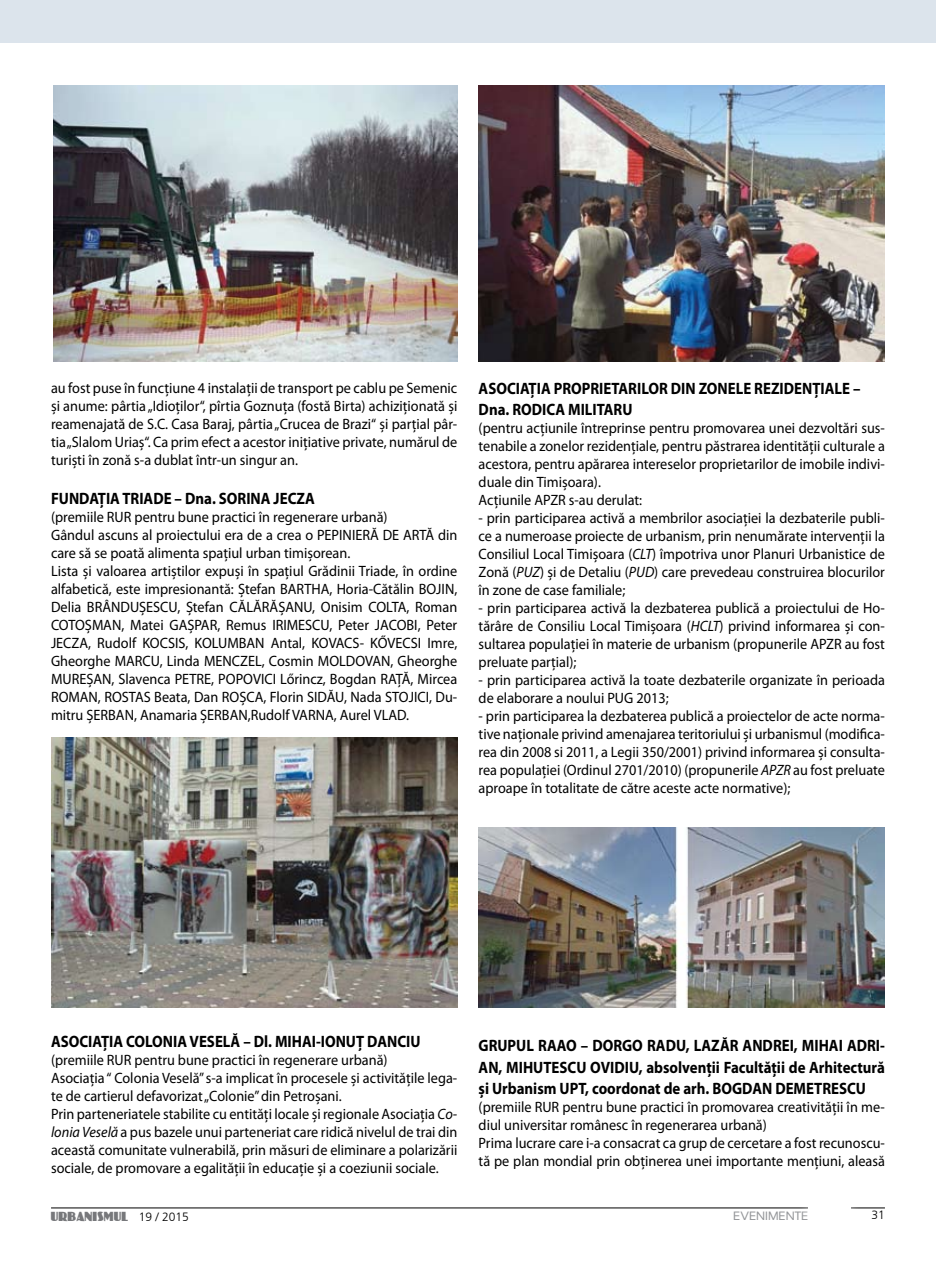
<style>
.page{position:relative;width:936px;height:1263px;background:#fff}
.page>*{position:absolute;margin:0;border:0;box-sizing:border-box;transform-origin:0 0}
.t1{font:700 16.5px/21.8px "Myriad Pro";color:#000;scale:.9 1}
.t2{font:15px/18px "Myriad Pro";color:#000;scale:.95 1}
.t3{font:12px "Coliss MB Normal";color:#77787b;scale:.85 1}
.t4{font:12px "Sansation MB";color:#939598}
.t5{font:300 12px "Frutiger LT Com";color:#000}
.s1{font-style:italic}
.s2{font-family:"Frutiger LT Com";font-weight:300;color:#000}
</style>
<div class="page">
<hr style="left:51px;top:1208px;width:833px;height:1px;background:#000">
<div style="left:798px;top:1196px;width:69px;height:35px;background:#fff"></div>
<img style="left:53px;top:85px;width:404px;height:276px">
<img style="left:51px;top:738px;width:406px;height:270px">
<img style="left:478px;top:85px;width:406px;height:276px">
<img style="left:478px;top:828px;width:406px;height:180px">
<div style="left:0;top:0;width:935px;height:43px;background:#dce4ec"></div>
<p class="t2" style="left:51px;top:378px;width:429px;text-align:justify">au fost puse în funcţiune 4 instalaţii de transport pe cablu pe Semenic şi anume: pârtia „Idioţilor“, pîrtia Goznuţa (fostă Birta) achiziționată şi reamenajată de S.C. Casa Baraj, pârtia „Crucea de Brazi“ şi parţial pâr&shy;tia „Slalom Uriaş“. Ca prim efect a acestor iniţiative private, numărul de turişti în zonă s-a dublat într-un singur an.</p>
<p class="t1" style="left:51px;top:487px;width:295px">FUNDAȚIA TRIADE – Dna. SORINA JECZA</p>
<p class="t2" style="left:51px;top:508px;width:68px">(premiile RUR</p>
<p class="t2" style="left:51px;top:508px;width:356px;text-indent:83px">pentru bune practici în regenerare urbană)<br>Gândul ascuns al proiectului era de a crea o PEPINIERĂ</p>
<p class="t2" style="left:382px;top:526px;width:31px">DE ARTĂ</p>
<p class="t2" style="left:438px;top:526px;width:22px">din</p>
<p class="t2" style="left:51px;top:544px;width:429px">care să se poată alimenta spaţiul urban timişorean.<br>Lista şi valoarea artiştilor expuşi în spaţiul Grădinii Triade, în ordine alfabetică, este impresionantă: Ştefan BARTHA</p>
<p class="t2" style="left:329px;top:580px;width:136px">, Horia-Cătălin BOJIN,</p>
<p class="t2" style="left:51px;top:598px;width:74px">Delia BRÂNDU</p>
<p class="t2" style="left:139px;top:598px;width:17px">ŞESCU</p>
<p class="t2" style="left:177px;top:598px;width:65px">, Ştefan CĂLĂRĂ</p>
<p class="t2" style="left:278px;top:598px;width:104px">ŞANU, Onisim COLTA</p>
<p class="t2" style="left:406px;top:598px;width:55px">, Roman</p>
<p class="t2" style="left:51px;top:616px;width:10px">COTO</p>
<p class="t2" style="left:85px;top:616px;width:234px">ŞMAN, Matei GAŞPAR, Remus IRI MESCU</p>
<p class="t2" style="left:329px;top:616px;width:136px">, Peter JACO BI, Peter</p>
<p class="t2" style="left:51px;top:634px;width:113px">JECZA, Rudolf KOCSIS</p>
<p class="t2" style="left:185px;top:634px;width:150px">, KOLU MBAN Antal, KOVACS</p>
<p class="t2" style="left:359px;top:634px;width:38px">- KŐVECSI</p>
<p class="t2" style="left:427px;top:634px;width:33px">I mre,</p>
<p class="t2" style="left:51px;top:652px;width:89px">Gheorghe MARCU</p>
<p class="t2" style="left:160px;top:652px;width:189px">, Linda MENCZEL, Cosmin MOLDOVAN</p>
<p class="t2" style="left:390px;top:652px;width:72px">, Gheorghe</p>
<p class="t2" style="left:51px;top:670px;width:147px">MUREŞAN, Slavenca PETRE</p>
<p class="t2" style="left:211px;top:670px;width:42px">, POPOVICI</p>
<p class="t2" style="left:280px;top:670px;width:188px">Lőrincz, Bogdan RAŢĂ, Mircea</p>
<p class="t2" style="left:51px;top:688px;width:66px">ROMAN, ROSTAS</p>
<p class="t2" style="left:154px;top:688px;width:170px">Beata, Dan ROŞCA, Florin SIDĂU</p>
<p class="t2" style="left:344px;top:688px;width:121px">, Nada STOJICI, Du-</p>
<p class="t2" style="left:51px;top:706px;width:264px">mitru ŞERBAN, Anamaria ŞERBAN,Rudolf VARNA</p>
<p class="t2" style="left:334px;top:706px;width:52px">, Aurel VLAD</p>
<p class="t2" style="left:406px;top:706px;width:5px">.</p>
<p class="t1" style="left:478px;top:377px;width:426px">ASOCIAȚIA PROPRIETARILOR DIN ZONELE REZIDENȚIALE –<br>Dna. RODICA MILITARU</p>
<p class="t2" style="left:478px;top:419px;width:429px">(pentru acţiunile întreprinse pentru promovarea unei dezvoltări sus&shy;tenabile a zonelor rezidențiale, pentru păstrarea identității culturale a acestora, pentru apărarea intereselor proprietarilor de imobile indivi&shy;duale din Timișoara).<br>Acțiunile APZR s-au derulat:</p>
<p class="t2" style="left:478px;top:509px;width:429px;text-align:justify">- prin participarea activă a membrilor asociației la dezbaterile publi&shy;ce a numeroase proiecte de urbanism, prin nenumărate intervenții la Consiliul Local Timișoara (<span class="s1">CLT</span>) împotriva unor Planuri Urbanistice de Zonă (<span class="s1">PUZ</span>) și de Detaliu (<span class="s1">PUD</span>) care prevedeau construirea blocurilor în zone de case familiale;</p>
<p class="t2" style="left:478px;top:599px;width:429px;text-align:justify">- prin participarea activă la dezbaterea publică a proiectului de Ho&shy;tărâre de Consiliu Local Timișoara (<span class="s1">HCLT</span>) privind informarea și con&shy;sultarea populației în materie de urbanism (propunerile APZR au fost preluate parțial);</p>
<p class="t2" style="left:478px;top:671px;width:429px">- prin participarea activă la toate dezbaterile organizate în perioada de elaborare a noului PUG 2013;</p>
<p class="t2" style="left:478px;top:707px;width:429px;text-align:justify">- prin participarea la dezbaterea publică a proiectelor de acte norma&shy;tive naționale privind amenajarea teritoriului și urbanismul (modifica&shy;rea din 2008 si 2011, a Legii 350/2001) privind informarea și consulta&shy;rea populației (Ordinul 2701/2010) (propunerile <span class="s1">APZR</span> au fost preluate aproape în totalitate de către aceste acte normative);</p>
<p class="t1" style="left:51px;top:1030px;width:412px">ASOCIAȚIA COLONIA VESELĂ – Dl. MIHAI-IONUȚ DANCIU</p>
<p class="t2" style="left:51px;top:1050px;width:68px">(premiile RUR</p>
<p class="t2" style="left:51px;top:1050px;width:429px;text-indent:83px">pentru bune practici în regenerare urbană)<br>Asociația “ Colonia Veselă” s-a implicat în procesele și activitățile lega&shy;te de cartierul defavorizat „Colonie” din Petroșani.<br>Prin parteneriatele stabilite cu entități locale și regionale Asociația <span class="s1">Co&shy;lonia Veselă</span> a pus bazele unui parteneriat care ridică nivelul de trai din această comunitate vulnerabilă, prin măsuri de eliminare a polarizării sociale, de promovare a egalității în educaţie și a coeziunii sociale.</p>
<p class="t1" style="left:478px;top:1034px;width:453px;text-align:justify">GRUPUL RAAO – DORGO RADU, LAZĂR ANDREI, MIHAI ADRI-AN, MIHUTESCU OVIDIU, absolvenții Facultății de Arhitectură și Urbanism UPT, coordonat de arh. BOGDAN DEMETRESCU</p>
<p class="t2" style="left:478px;top:1098px;width:69px">(premiile RUR</p>
<p class="t2" style="left:478px;top:1098px;width:429px;text-indent:84px">pentru bune practici în promovarea creativității în me&shy;diul universitar românesc în regenerarea urbană)<br>Prima lucrare care i-a consacrat ca grup de cercetare a fost recunoscu&shy;tă pe plan mondial prin obținerea unei importante mențiuni, aleasă</p>
<p class="t3" style="left:51px;top:1209px;width:163px">URBANISMUL <span class="s2">19 / 2015</span></p>
<p class="t4" style="left:733px;top:1209px;width:77px">EVENIMENTE</p>
<p class="t5" style="left:871px;top:1208px;width:15px">31</p>
</div>
